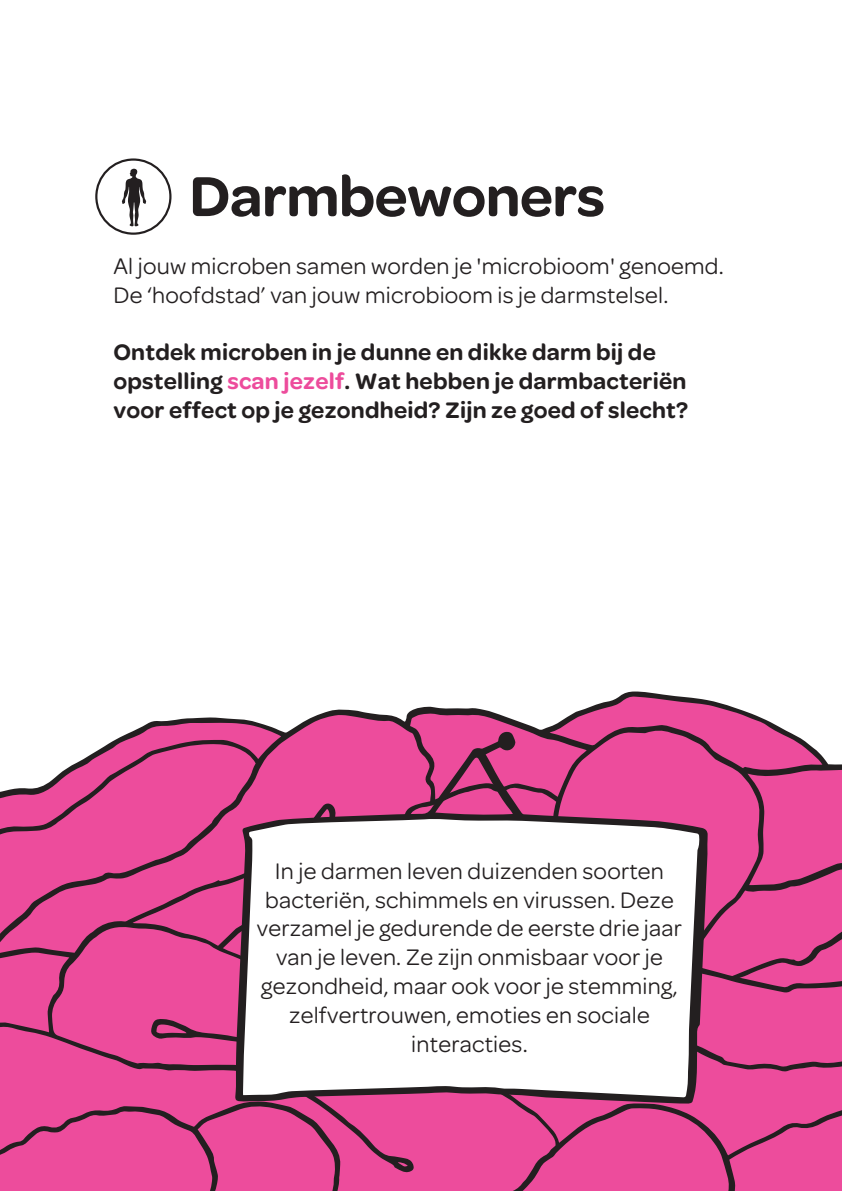
<style>
.page{position:relative;width:842px;height:1191px;background:#fff}
.page>*{position:absolute;margin:0;border:0;box-sizing:border-box;transform-origin:0 0}
.t1{font:600 60px "Omnes";letter-spacing:-.01em;color:#231f20}
.t2{font:24px/28.8px "Omnes";letter-spacing:.01em;color:#231f20}
.t3{font:600 24px/28.8px "Omnes";letter-spacing:.01em;color:#231f20}
.s1{color:#ed4c9c}
</style>
<div class="page">
<div style="left:95px;top:158px;width:76px;height:77px;border:2px solid #231f20;border-radius:50%"></div>
<svg style="left:122px;top:169px;width:24px;height:57px"></svg>
<svg style="left:0;top:691px;width:842px;height:111px"></svg>
<svg style="left:0;top:802px;width:842px;height:73px;background:#e04994"></svg>
<svg style="left:0;top:875px;width:842px;height:46px;background:#d6468e"></svg>
<div style="left:0;top:1172px;width:842px;height:19px;background:#ed4c9c"></div>
<svg style="left:0;top:921px;width:842px;height:251px;background:#dd4892"></svg>
<svg style="left:235px;top:731px;width:473px;height:372px"></svg>
<h1 class="t1" style="left:189px;top:162px;width:417px">Darmbewoners</h1>
<p class="t2" style="left:113px;top:251px;width:612px">Al jouw microben samen worden je 'microbioom' genoemd.<br>De ‘hoofdstad’ van jouw microbioom is je darmstelsel.</p>
<p class="t3" style="left:113px;top:338px;width:576px">Ontdek microben in je dunne en dikke darm bij de opstelling <span class="s1">scan jezelf</span>. Wat hebben je darmbacteriën voor effect op je gezondheid? Zijn ze goed of slecht?</p>
<p class="t2" style="left:257px;top:856px;width:427px;text-align:center">In je darmen leven duizenden soorten bacteriën, schimmels en virussen. Deze verzamel je gedurende de eerste drie jaar van je leven. Ze zijn onmisbaar voor je gezondheid, maar ook voor je stemming, zelfvertrouwen, emoties en sociale interacties.</p>
</div>
